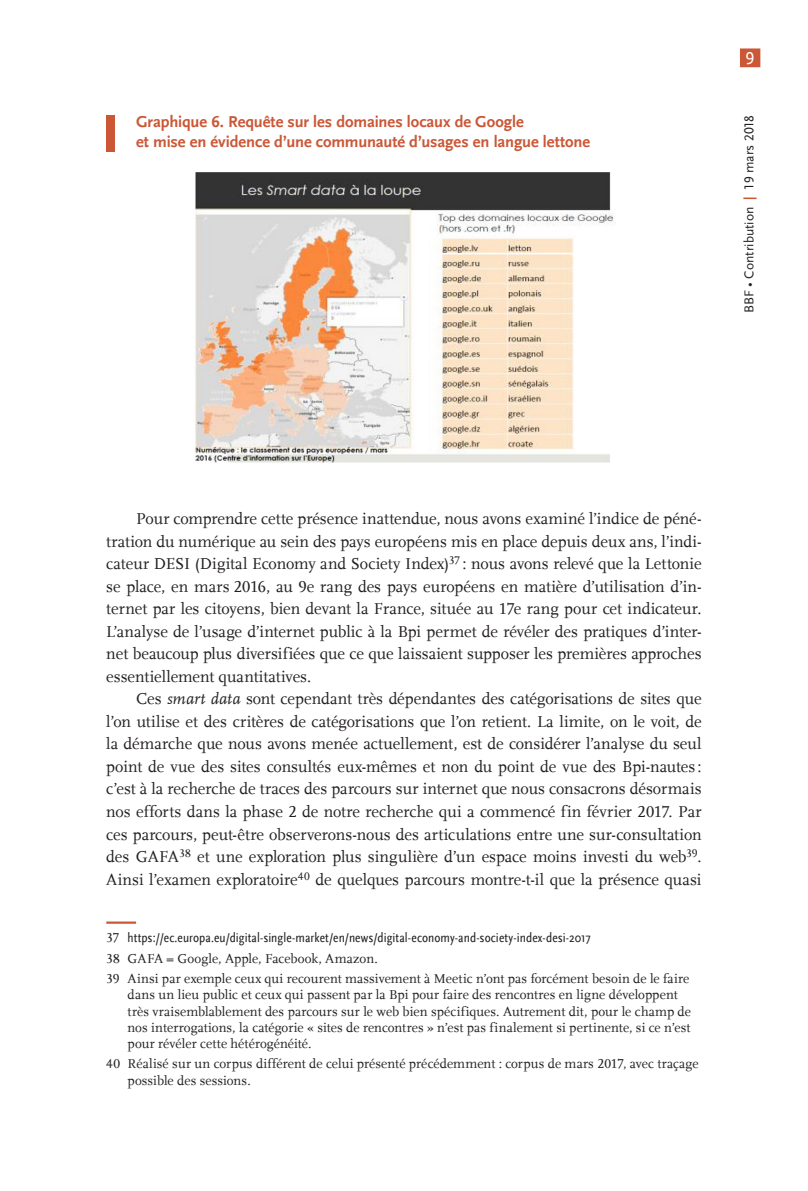
<style>
.page{position:relative;width:808px;height:1191px;background:#fff}
.page>*{position:absolute;margin:0;border:0;box-sizing:border-box;transform-origin:0 0}
.t1{font:18px "Scala Sans LF";color:#fff}
.txt_Normal{font:16.5px/22.5px "Scala LF";letter-spacing:-.01em;color:#231f20;text-align:justify}
.titre_figure{font:700 16.5px/19.8px "Scala Sans LF";letter-spacing:-.005em;color:#cb5737}
.txt_Note{font:13.5px/16.2px "Scala LF";letter-spacing:.005em;color:#231f20}
.txt_Note-2{font:13.5px "Scala Sans Regular Con";letter-spacing:.005em;color:#231f20}
.t2{font:13.5px "Scala Sans LF";letter-spacing:.005em;color:#231f20}
.s1{font-weight:700;color:#cb5737}
.s2{font-style:italic}
.s3{font-family:"Scala LF"}
</style>
<div class="page">
<div style="left:740px;top:48px;width:20px;height:19px;background:#cb5737"></div>
<div style="left:106px;top:115px;width:9px;height:36px;background:#cb5737"></div>
<img style="left:195px;top:172px;width:421px;height:291px">
<hr style="left:106px;top:921px;width:30px;height:2px;background:#cb5737">
<p class="titre_figure" style="left:136px;top:112px;width:456px">Graphique 6. Requête sur les domaines locaux de Google<br>et mise en évidence d’une communauté d’usages en langue lettone</p>
<p class="t1" style="left:746px;top:49px;width:10px">9</p>
<p class="t2" style="left:742px;top:313px;width:200px;rotate:-90deg">BBF • Contribution <span class="s1">|</span> 19 mars 2018</p>
<p class="txt_Normal" style="left:106px;top:508px;width:597px;text-indent:30px">Pour comprendre cette présence inattendue, nous avons examiné l’indice de péné&shy;tration du numérique au sein des pays européens mis en place depuis deux ans, l’indi&shy;cateur DESI (Digital Economy and Society Index)<sup>37</sup> : nous avons relevé que la Lettonie se place, en mars 2016, au 9e rang des pays européens en matière d’utilisation d’in&shy;ternet par les citoyens, bien devant la France, située au 17e rang pour cet indicateur.<br>L’analyse de l’usage d’internet public à la Bpi permet de révéler des pratiques d’inter&shy;net beaucoup plus diversifiées que ce que laissaient supposer les premières approches essentiellement quantitatives.</p>
<p class="txt_Normal" style="left:106px;top:688px;width:597px;text-indent:30px">Ces <span class="s2">smart data</span> sont cependant très dépendantes des catégorisations de sites que l’on utilise et des critères de catégorisations que l’on retient. La limite, on le voit, de la démarche que nous avons menée actuellement, est de considérer l’analyse du seul point de vue des sites consultés eux-mêmes et non du point de vue des Bpi-nautes : c’est à la recherche de traces des parcours sur internet que nous consacrons désormais nos efforts dans la phase 2 de notre recherche qui a commencé fin février 2017. Par ces parcours, peut-être observerons-nous des articulations entre une sur-consultation des GAFA<sup>38</sup> et une exploration plus singulière d’un espace moins investi du web<sup>39</sup>.<br>Ainsi l’examen exploratoire<sup>40</sup> de quelques parcours montre-t-il que la présence quasi</p>
<p class="txt_Note-2" style="left:106px;top:930px;width:486px"><span class="s3">37</span> https://ec.europa.eu/digital-single-market/en/news/digital-economy-and-society-index-desi-2017</p>
<p class="txt_Note" style="left:106px;top:950px;width:273px">38 GAFA = Google, Apple, Facebook, Amazon.</p>
<p class="txt_Note" style="left:128px;top:971px;width:565px;text-indent:-21px">39 Ainsi par exemple ceux qui recourent massivement à Meetic n’ont pas forcément besoin de le faire dans un lieu public et ceux qui passent par la Bpi pour faire des rencontres en ligne développent très vraisemblablement des parcours sur le web bien spécifiques. Autrement dit, pour le champ de nos interrogations, la catégorie « sites de rencontres » n’est pas finalement si pertinente, si ce n’est pour révéler cette hétérogénéité.</p>
<p class="txt_Note" style="left:128px;top:1056px;width:573px;text-indent:-21px">40 Réalisé sur un corpus différent de celui présenté précédemment : corpus de mars 2017, avec traçage possible des sessions.</p>
</div>
